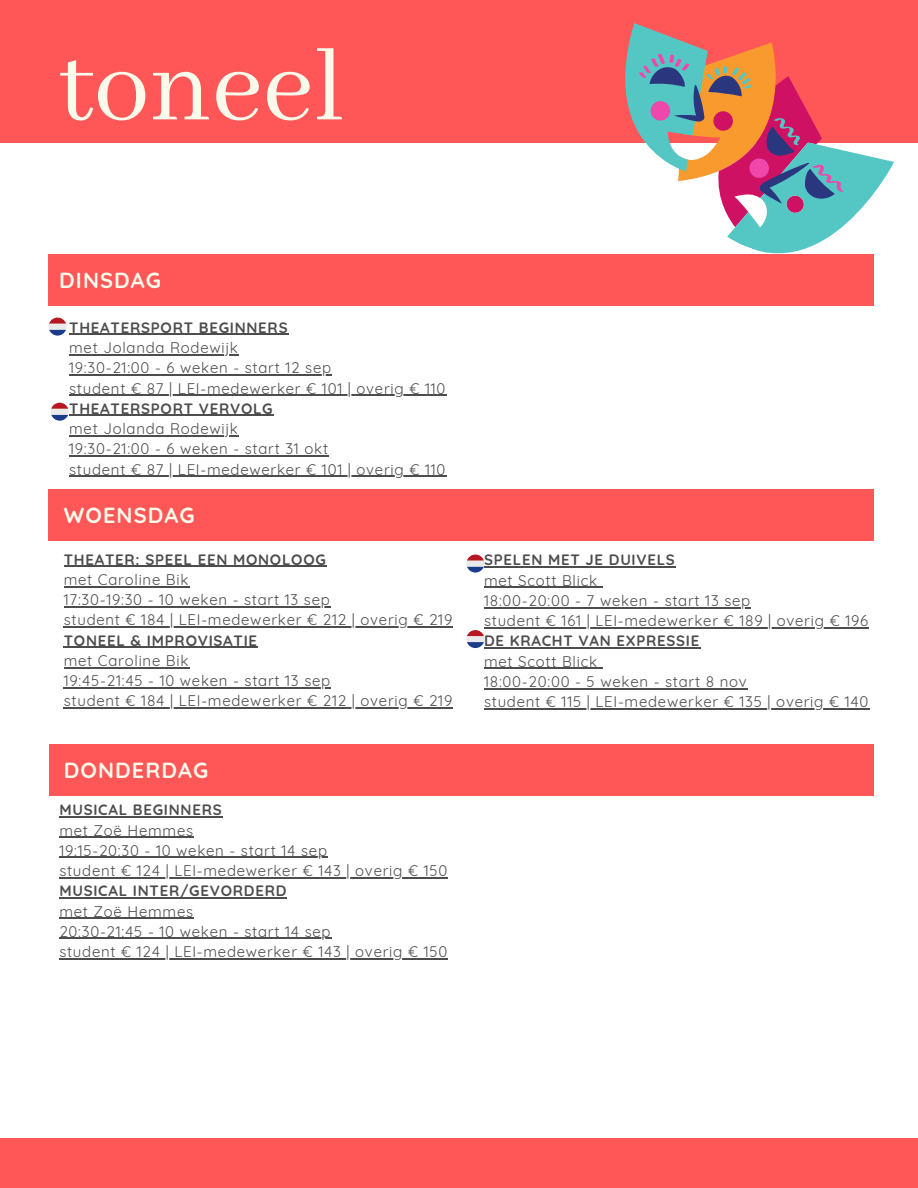
<style>
.page{position:relative;width:918px;height:1188px;background:#fff}
.page>*{position:absolute;margin:0;border:0;box-sizing:border-box;transform-origin:0 0}
.t1{font:112.05px "Abhaya Libre";color:#fafaea}
.t2{font:700 21.75px "Quicksand";letter-spacing:.05em;color:#fafaea}
.t3{font:15px "Quicksand";letter-spacing:.05em;color:#4d4d4d}
.t4{font:700 15px "Quicksand";letter-spacing:.05em;color:#4d4d4d}
</style>
<div class="page">
<div style="left:0;top:0;width:918px;height:143px;background:#ff5757"></div>
<div style="left:48px;top:255px;width:826px;height:50px;background:#ff5757"></div>
<div style="left:48px;top:490px;width:826px;height:50px;background:#ff5757"></div>
<div style="left:49px;top:744px;width:824px;height:51px;background:#ff5757"></div>
<div style="left:0;top:1139px;width:918px;height:49px;background:#ff5757"></div>
<svg style="left:574px;top:155px;width:320px;height:100px"></svg>
<svg style="left:619px;top:23px;width:248px;height:224px"></svg>
<hr style="left:59px;top:816px;width:163px;height:2px;background:#4d4d4d">
<hr style="left:59px;top:837px;width:135px;height:1px;background:#4d4d4d">
<hr style="left:59px;top:857px;width:269px;height:1px;background:#4d4d4d">
<hr style="left:59px;top:877px;width:389px;height:1px;background:#4d4d4d">
<hr style="left:59px;top:897px;width:228px;height:2px;background:#4d4d4d">
<hr style="left:59px;top:918px;width:135px;height:1px;background:#4d4d4d">
<hr style="left:59px;top:938px;width:272px;height:1px;background:#4d4d4d">
<hr style="left:59px;top:958px;width:389px;height:1px;background:#4d4d4d">
<hr style="left:69px;top:334px;width:219px;height:1px;background:#4d4d4d">
<hr style="left:69px;top:354px;width:170px;height:1px;background:#4d4d4d">
<hr style="left:69px;top:374px;width:263px;height:2px;background:#4d4d4d">
<hr style="left:69px;top:395px;width:377px;height:1px;background:#4d4d4d">
<hr style="left:69px;top:415px;width:205px;height:1px;background:#4d4d4d">
<hr style="left:69px;top:435px;width:170px;height:1px;background:#4d4d4d">
<hr style="left:69px;top:455px;width:260px;height:2px;background:#4d4d4d">
<hr style="left:69px;top:476px;width:377px;height:1px;background:#4d4d4d">
<svg style="left:49px;top:318px;width:18px;height:18px"></svg>
<svg style="left:51px;top:403px;width:18px;height:18px"></svg>
<svg style="left:466px;top:630px;width:18px;height:18px"></svg>
<hr style="left:64px;top:566px;width:263px;height:1px;background:#4d4d4d">
<hr style="left:64px;top:586px;width:125px;height:1px;background:#4d4d4d">
<hr style="left:64px;top:606px;width:267px;height:1px;background:#4d4d4d">
<hr style="left:64px;top:627px;width:389px;height:1px;background:#4d4d4d">
<hr style="left:64px;top:647px;width:194px;height:1px;background:#4d4d4d">
<hr style="left:64px;top:667px;width:125px;height:1px;background:#4d4d4d">
<hr style="left:64px;top:687px;width:267px;height:1px;background:#4d4d4d">
<hr style="left:64px;top:708px;width:389px;height:1px;background:#4d4d4d">
<hr style="left:484px;top:567px;width:192px;height:1px;background:#4d4d4d">
<hr style="left:484px;top:587px;width:114px;height:1px;background:#4d4d4d">
<hr style="left:484px;top:607px;width:267px;height:1px;background:#4d4d4d">
<hr style="left:484px;top:627px;width:385px;height:1px;background:#4d4d4d">
<hr style="left:484px;top:648px;width:216px;height:1px;background:#4d4d4d">
<hr style="left:484px;top:668px;width:114px;height:1px;background:#4d4d4d">
<hr style="left:484px;top:688px;width:264px;height:1px;background:#4d4d4d">
<hr style="left:484px;top:708px;width:385px;height:1px;background:#4d4d4d">
<svg style="left:466px;top:555px;width:18px;height:18px"></svg>
<p class="t1" style="left:58px;top:25px;width:289px">toneel</p>
<p class="t2" style="left:59px;top:266px;width:103px">DINSDAG</p>
<p class="t4" style="left:69px;top:318px;width:220px">THEATERSPORT BEGINNERS</p>
<p class="t3" style="left:69px;top:338px;width:170px">met Jolanda Rodewijk</p>
<p class="t3" style="left:69px;top:358px;width:263px">19:30-21:00 - 6 weken - start 12 sep</p>
<p class="t3" style="left:69px;top:379px;width:378px">student € 87 | LEI-medewerker € 101 | overig € 110</p>
<p class="t4" style="left:69px;top:399px;width:205px">THEATERSPORT VERVOLG</p>
<p class="t3" style="left:69px;top:419px;width:170px">met Jolanda Rodewijk</p>
<p class="t3" style="left:69px;top:439px;width:260px">19:30-21:00 - 6 weken - start 31 okt</p>
<p class="t3" style="left:69px;top:460px;width:378px">student € 87 | LEI-medewerker € 101 | overig € 110</p>
<p class="t2" style="left:64px;top:501px;width:132px">WOENSDAG</p>
<p class="t4" style="left:64px;top:550px;width:264px">THEATER: SPEEL EEN MONOLOOG</p>
<p class="t3" style="left:64px;top:570px;width:126px">met Caroline Bik</p>
<p class="t3" style="left:64px;top:590px;width:268px">17:30-19:30 - 10 weken - start 13 sep</p>
<p class="t3" style="left:64px;top:610px;width:390px">student € 184 | LEI-medewerker € 212 | overig € 219</p>
<p class="t4" style="left:64px;top:631px;width:195px">TONEEL &amp; IMPROVISATIE</p>
<p class="t3" style="left:64px;top:651px;width:126px">met Caroline Bik</p>
<p class="t3" style="left:64px;top:671px;width:268px">19:45-21:45 - 10 weken - start 13 sep</p>
<p class="t3" style="left:64px;top:691px;width:390px">student € 184 | LEI-medewerker € 212 | overig € 219</p>
<p class="t2" style="left:64px;top:756px;width:146px">DONDERDAG</p>
<p class="t4" style="left:59px;top:800px;width:164px">MUSICAL BEGINNERS</p>
<p class="t3" style="left:59px;top:821px;width:135px">met Zoë Hemmes</p>
<p class="t3" style="left:59px;top:841px;width:269px">19:15-20:30 - 10 weken - start 14 sep</p>
<p class="t3" style="left:59px;top:861px;width:390px">student € 124 | LEI-medewerker € 143 | overig € 150</p>
<p class="t4" style="left:59px;top:881px;width:229px">MUSICAL INTER/GEVORDERD</p>
<p class="t3" style="left:59px;top:902px;width:135px">met Zoë Hemmes</p>
<p class="t3" style="left:59px;top:922px;width:273px">20:30-21:45 - 10 weken - start 14 sep</p>
<p class="t3" style="left:59px;top:942px;width:390px">student € 124 | LEI-medewerker € 143 | overig € 150</p>
<p class="t4" style="left:484px;top:550px;width:192px">SPELEN MET JE DUIVELS</p>
<p class="t3" style="left:484px;top:571px;width:115px">met Scott Blick</p>
<p class="t3" style="left:484px;top:591px;width:268px">18:00-20:00 - 7 weken - start 13 sep</p>
<p class="t3" style="left:484px;top:611px;width:386px">student € 161 | LEI-medewerker € 189 | overig € 196</p>
<p class="t4" style="left:484px;top:631px;width:217px">DE KRACHT VAN EXPRESSIE</p>
<p class="t3" style="left:484px;top:652px;width:115px">met Scott Blick</p>
<p class="t3" style="left:484px;top:672px;width:264px">18:00-20:00 - 5 weken - start 8 nov</p>
<p class="t3" style="left:484px;top:692px;width:386px">student € 115 | LEI-medewerker € 135 | overig € 140</p>
</div>
